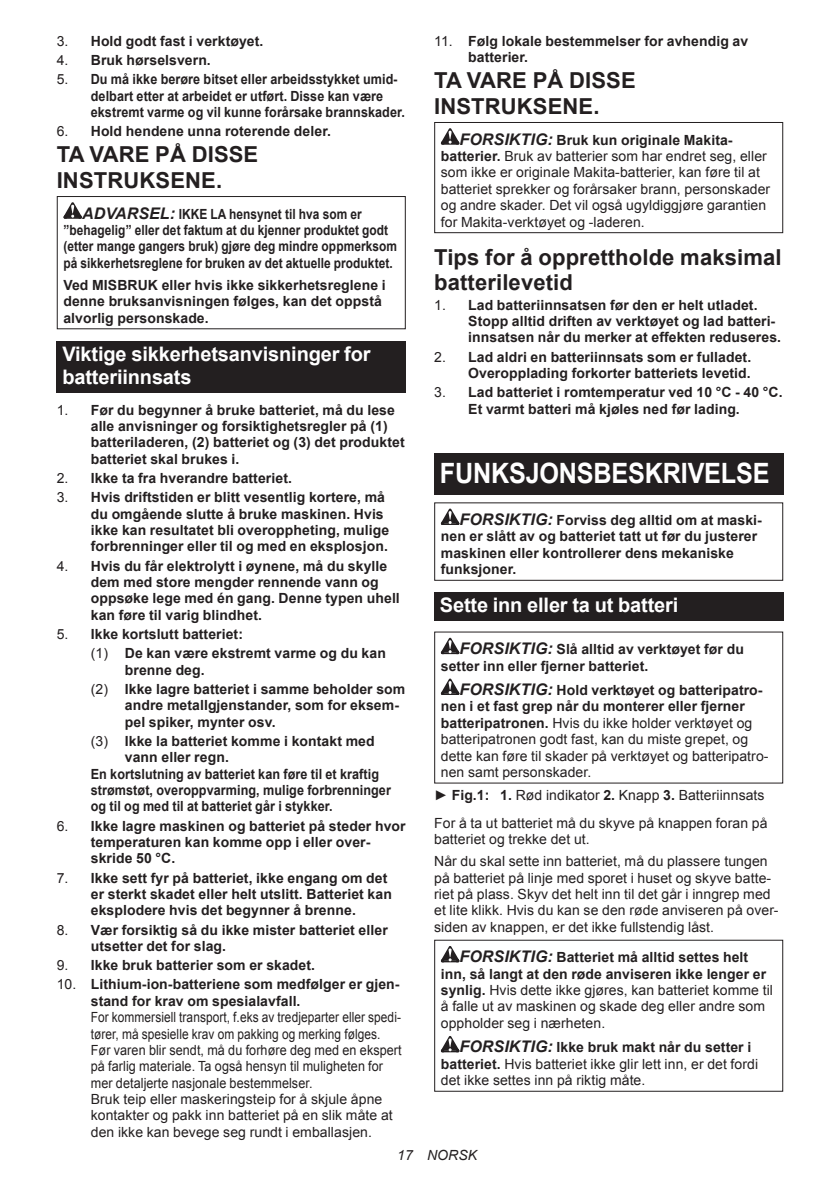
<style>
.page{position:relative;width:840px;height:1191px;background:#fff}
.page>*{position:absolute;margin:0;border:0;box-sizing:border-box;transform-origin:0 0}
.t1{font:700 28px "Arial";letter-spacing:-.01em;color:#fff;scale:.9 1}
.t2{font:700 22px/25.8px "Arial";letter-spacing:.005em;color:#231f20}
.t3{font:700 20px/23.4px "Arial";letter-spacing:-.01em;color:#fff}
.t4{font:700 14px/16.4px "Arial";letter-spacing:.005em;color:#231f20}
.t5{font:14px/16.4px "Arial";letter-spacing:.005em;color:#231f20}
.t6{font:14px/16.4px "Arial";letter-spacing:.005em;color:#231f20;scale:.85 1}
.t7{font:700 14px/16.4px "Arial";letter-spacing:.005em;color:#231f20;scale:.9 1}
.t8{font:700 14px/16.4px "Arial";letter-spacing:.005em;color:#231f20;scale:.85 1}
.t9{font:italic 14px "Arial";letter-spacing:.005em;color:#231f20}
.s1{font-weight:400}
.s2{font-style:italic;font-size:16px}
.s3{font-weight:700;font-style:italic;font-size:16px}
.s4{font-weight:700}
</style>
<div class="page">
<svg style="left:63px;top:202px;width:19px;height:17px"></svg>
<div style="left:57px;top:196px;width:348px;height:133px;border:1px solid #231f20"></div>
<div style="left:57px;top:341px;width:348px;height:51px;background:#231f20"></div>
<svg style="left:440px;top:128px;width:19px;height:17px"></svg>
<div style="left:434px;top:122px;width:348px;height:111px;border:1px solid #231f20"></div>
<div style="left:434px;top:453px;width:348px;height:41px;background:#231f20"></div>
<svg style="left:440px;top:508px;width:19px;height:17px"></svg>
<div style="left:434px;top:502px;width:348px;height:79px;border:1px solid #231f20"></div>
<div style="left:434px;top:592px;width:348px;height:28px;background:#231f20"></div>
<svg style="left:440px;top:638px;width:19px;height:16px"></svg>
<svg style="left:440px;top:678px;width:19px;height:17px"></svg>
<svg style="left:440px;top:946px;width:19px;height:16px"></svg>
<svg style="left:440px;top:1036px;width:19px;height:16px"></svg>
<p class="t4" style="left:57px;top:34px;width:208px"><span class="s1">3.</span> Hold godt fast i verktøyet.</p>
<p class="t4" style="left:57px;top:53px;width:155px"><span class="s1">4.</span> Bruk hørselsvern.</p>
<p class="t7" style="left:91px;top:72px;width:350px;text-indent:-34px"><span class="s1">5.</span> Du må ikke berøre bitset eller arbeidsstykket umid&shy;delbart etter at arbeidet er utført. Disse kan være ekstremt varme og vil kunne forårsake brannskader.</p>
<p class="t4" style="left:57px;top:124px;width:275px"><span class="s1">6.</span> Hold hendene unna roterende deler.</p>
<h2 class="t2" style="left:57px;top:143px;width:203px">TA VARE PÅ DISSE<br>INSTRUKSENE.</h2>
<p class="t8" style="left:63px;top:207px;width:394px;text-indent:19px"><span class="s2">ADVARSEL:</span> IKKE LA hensynet til hva som er ”behagelig” eller det faktum at du kjenner produktet godt (etter mange gangers bruk) gjøre deg mindre oppmerksom på sikkerhetsreglene for bruken av det aktuelle produktet.</p>
<p class="t4" style="left:63px;top:278px;width:323px">Ved MISBRUK eller hvis ikke sikkerhetsreglene i denne bruksanvisningen følges, kan det oppstå alvorlig personskade.</p>
<h3 class="t3" style="left:62px;top:343px;width:309px">Viktige sikkerhetsanvisninger for batteriinnsats</h3>
<p class="t4" style="left:91px;top:402px;width:315px;text-indent:-34px"><span class="s1">1.</span> Før du begynner å bruke batteriet, må du lese alle anvisninger og forsiktighetsregler på (1) batteriladeren, (2) batteriet og (3) det produktet batteriet skal brukes i.</p>
<p class="t4" style="left:57px;top:471px;width:236px"><span class="s1">2.</span> Ikke ta fra hverandre batteriet.</p>
<p class="t4" style="left:91px;top:490px;width:299px;text-indent:-34px"><span class="s1">3.</span> Hvis driftstiden er blitt vesentlig kortere, må du omgående slutte å bruke maskinen. Hvis ikke kan resultatet bli overoppheting, mulige forbrenninger eller til og med en eksplosjon.</p>
<p class="t4" style="left:91px;top:558px;width:310px;text-indent:-34px"><span class="s1">4.</span> Hvis du får elektrolytt i øynene, må du skylle dem med store mengder rennende vann og oppsøke lege med én gang. Denne typen uhell kan føre til varig blindhet.</p>
<p class="t4" style="left:91px;top:625px;width:296px;line-height:19.2px;text-indent:-34px"><span class="s1">5.</span> Ikke kortslutt batteriet:<br><span class="s1">(1)</span> De kan være ekstremt varme og du kan</p>
<p class="t4" style="left:91px;top:661px;width:316px;line-height:19.2px;text-indent:34px">brenne deg.<br><span class="s1">(2)</span> Ikke lagre batteriet i samme beholder som</p>
<p class="t4" style="left:125px;top:698px;width:275px">andre metallgjenstander, som for eksem&shy;pel spiker, mynter osv.</p>
<p class="t4" style="left:91px;top:733px;width:285px"><span class="s1">(3)</span> Ikke la batteriet komme i kontakt med</p>
<p class="t4" style="left:125px;top:750px;width:105px">vann eller regn.</p>
<p class="t7" style="left:91px;top:766px;width:321px">En kortslutning av batteriet kan føre til et kraftig</p>
<p class="t7" style="left:91px;top:783px;width:335px">strømstøt, overoppvarming, mulige forbrenninger</p>
<p class="t7" style="left:91px;top:799px;width:270px">og til og med til at batteriet går i stykker.</p>
<p class="t4" style="left:91px;top:818px;width:316px;text-indent:-34px"><span class="s1">6.</span> Ikke lagre maskinen og batteriet på steder hvor temperaturen kan komme opp i eller over&shy;skride 50 °C.</p>
<p class="t4" style="left:91px;top:870px;width:302px;text-indent:-34px"><span class="s1">7.</span> Ikke sett fyr på batteriet, ikke engang om det er sterkt skadet eller helt utslitt. Batteriet kan eksplodere hvis det begynner å brenne.</p>
<p class="t4" style="left:91px;top:922px;width:298px;text-indent:-34px"><span class="s1">8.</span> Vær forsiktig så du ikke mister batteriet eller utsetter det for slag.</p>
<p class="t4" style="left:57px;top:958px;width:260px"><span class="s1">9.</span> Ikke bruk batterier som er skadet.</p>
<p class="t4" style="left:91px;top:977px;width:310px;text-indent:-34px"><span class="s1">10.</span> Lithium-ion-batteriene som medfølger er gjen&shy;stand for krav om spesialavfall.</p>
<p class="t6" style="left:91px;top:1009px;width:367px">For kommersiell transport, f.eks av tredjeparter eller spedi&shy;tører, må spesielle krav om pakking og merking følges.<br>Før varen blir sendt, må du forhøre deg med en ekspert på farlig materiale. Ta også hensyn til muligheten for mer detaljerte nasjonale bestemmelser.<br>Bruk teip eller maskeringsteip for å skjule åpne kontakter og pakk inn batteriet på en slik måte at den ikke kan bevege seg rundt i emballasjen.</p>
<p class="t4" style="left:468px;top:34px;width:281px;text-indent:-34px"><span class="s1">11.</span> Følg lokale bestemmelser for avhendig av batterier.</p>
<h2 class="t2" style="left:434px;top:69px;width:203px">TA VARE PÅ DISSE<br>INSTRUKSENE.</h2>
<p class="t5" style="left:440px;top:133px;width:331px;text-indent:19px"><span class="s3">FORSIKTIG:</span> <span class="s4">Bruk kun originale Makita&shy;batterier.</span> Bruk av batterier som har endret seg, eller som ikke er originale Makita-batterier, kan føre til at batteriet sprekker og forårsaker brann, personskader og andre skader. Det vil også ugyldiggjøre garantien for Makita-verktøyet og -laderen.</p>
<h2 class="t2" style="left:434px;top:246px;width:349px">Tips for å opprettholde maksimal batterilevetid</h2>
<p class="t4" style="left:468px;top:297px;width:314px;text-indent:-34px"><span class="s1">1.</span> Lad batteriinnsatsen før den er helt utladet.<br>Stopp alltid driften av verktøyet og lad batteri&shy;innsatsen når du merker at effekten reduseres.</p>
<p class="t4" style="left:434px;top:349px;width:318px;text-align:right"><span class="s1">2.</span> Lad aldri en batteriinnsats som er fulladet.<br>Overopplading forkorter batteriets levetid.</p>
<p class="t4" style="left:468px;top:385px;width:316px;text-indent:-34px"><span class="s1">3.</span> Lad batteriet i romtemperatur ved 10 °C - 40 °C.<br>Et varmt batteri må kjøles ned før lading.</p>
<h1 class="t1" style="left:439px;top:462px;width:367px">FUNKSJONSBESKRIVELSE</h1>
<p class="t4" style="left:440px;top:513px;width:322px;text-indent:19px"><span class="s2">FORSIKTIG:</span> Forviss deg alltid om at maski&shy;nen er slått av og batteriet tatt ut før du justerer maskinen eller kontrollerer dens mekaniske funksjoner.</p>
<h3 class="t3" style="left:439px;top:595px;width:240px">Sette inn eller ta ut batteri</h3>
<p class="t4" style="left:440px;top:642px;width:304px;text-indent:19px"><span class="s2">FORSIKTIG:</span> Slå alltid av verktøyet før du setter inn eller fjerner batteriet.</p>
<p class="t5" style="left:440px;top:683px;width:329px;text-indent:19px"><span class="s3">FORSIKTIG:</span> <span class="s4">Hold verktøyet og batteripatro&shy;nen i et fast grep når du monterer eller fjerner batteripatronen.</span> Hvis du ikke holder verktøyet og batteripatronen godt fast, kan du miste grepet, og dette kan føre til skader på verktøyet og batteripatro&shy;nen samt personskader.</p>
<p class="t5" style="left:434px;top:781px;width:335px;line-height:27.8px">► <span class="s4">Fig.1: 1.</span> Rød indikator <span class="s4">2.</span> Knapp <span class="s4">3.</span> Batteriinnsats<br>For å ta ut batteriet må du skyve på knappen foran på</p>
<p class="t5" style="left:434px;top:829px;width:335px;line-height:22px">batteriet og trekke det ut.<br>Når du skal sette inn batteriet, må du plassere tungen</p>
<p class="t5" style="left:434px;top:869px;width:346px">på batteriet på linje med sporet i huset og skyve batte&shy;riet på plass. Skyv det helt inn til det går i inngrep med et lite klikk. Hvis du kan se den røde anviseren på over&shy;siden av knappen, er det ikke fullstendig låst.</p>
<p class="t5" style="left:440px;top:949px;width:333px;text-indent:19px"><span class="s3">FORSIKTIG:</span> <span class="s4">Batteriet må alltid settes helt inn, så langt at den røde anviseren ikke lenger er synlig.</span> Hvis dette ikke gjøres, kan batteriet komme til å falle ut av maskinen og skade deg eller andre som oppholder seg i nærheten.</p>
<p class="t5" style="left:440px;top:1040px;width:319px;text-indent:19px"><span class="s3">FORSIKTIG:</span> <span class="s4">Ikke bruk makt når du setter i batteriet.</span> Hvis batteriet ikke glir lett inn, er det fordi det ikke settes inn på riktig måte.</p>
<p class="t9" style="left:397px;top:1147px;width:81px">17 NORSK</p>
</div>
